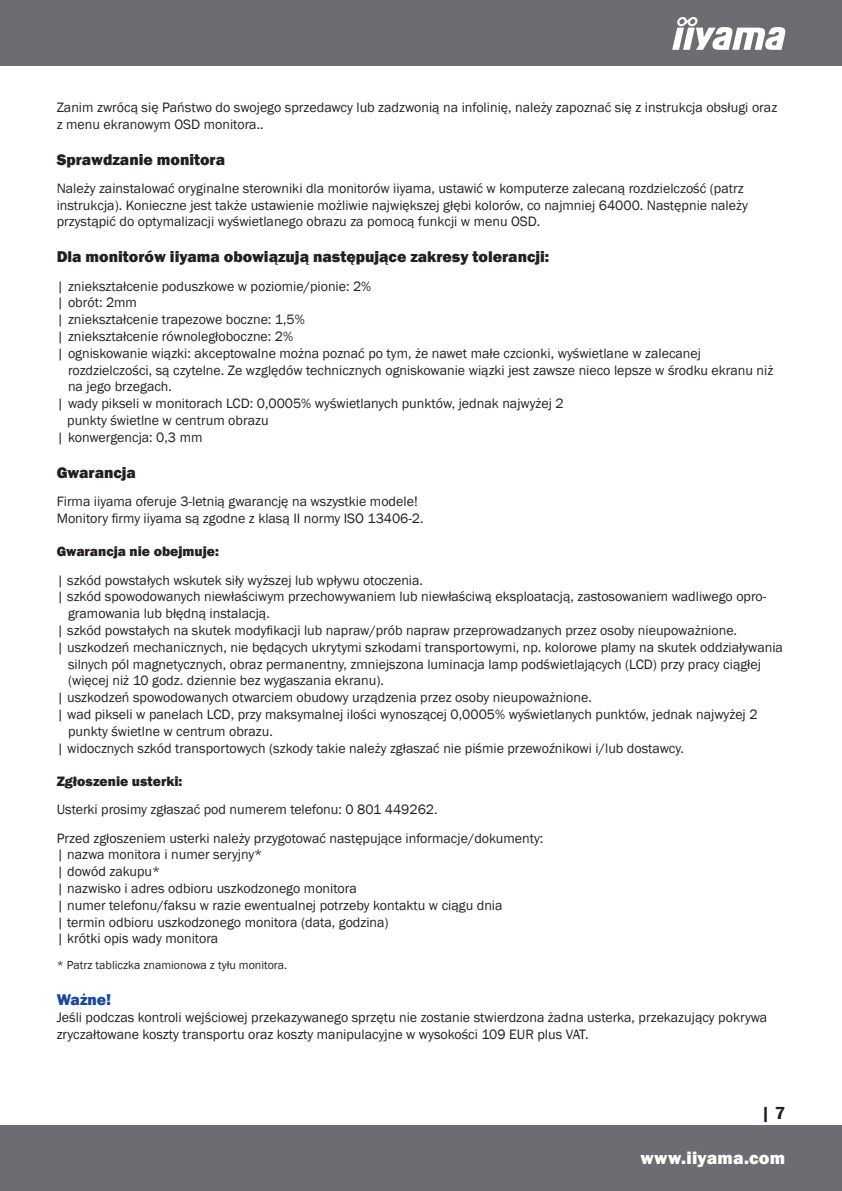
<style>
.page{position:relative;width:842px;height:1191px;background:#fff}
.page>*{position:absolute;margin:0;border:0;box-sizing:border-box;transform-origin:0 0}
.t1{font:800 18px "Franklin Gothic";letter-spacing:.015em;color:#fff}
.t2{font:600 18px "Franklin Gothic";color:#231f20}
.t3{font:800 16px "Franklin Gothic";color:#231f20}
.t4{font:800 16px "Franklin Gothic";color:#18479d}
.t5{font:14px/16.8px "Franklin Gothic";color:#231f20}
.t6{font:800 14px "Franklin Gothic";color:#231f20}
.t7{font:12px "Franklin Gothic";color:#231f20}
</style>
<div class="page">
<div style="left:0;top:1125px;width:842px;height:66px;background:#6c6d70"></div>
<div style="left:0;top:0;width:842px;height:66px;background:#6c6d70"></div>
<svg style="left:672px;top:17px;width:113px;height:33px"></svg>
<p class="t5" style="left:57px;top:99px;width:722px">Zanim zwrócą się Państwo do swojego sprzedawcy lub zadzwonią na infolinię, należy zapoznać się z instrukcja obsługi oraz z menu ekranowym OSD monitora..</p>
<p class="t3" style="left:57px;top:149px;width:170px">Sprawdzanie monitora</p>
<p class="t5" style="left:57px;top:180px;width:693px">Należy zainstalować oryginalne sterowniki dla monitorów iiyama, ustawić w komputerze zalecaną rozdzielczość (patrz instrukcja). Konieczne jest także ustawienie możliwie największej głębi kolorów, co najmniej 64000. Następnie należy przystąpić do optymalizacji wyświetlanego obrazu za pomocą funkcji w menu OSD.</p>
<p class="t3" style="left:57px;top:247px;width:494px">Dla monitorów iiyama obowiązują następujące zakresy tolerancji:</p>
<p class="t5" style="left:57px;top:278px;width:316px">| zniekształcenie poduszkowe w poziomie/pionie: 2%</p>
<p class="t5" style="left:57px;top:295px;width:82px">| obrót: 2mm</p>
<p class="t5" style="left:57px;top:311px;width:250px">| zniekształcenie trapezowe boczne: 1,5%</p>
<p class="t5" style="left:57px;top:328px;width:238px">| zniekształcenie równoległoboczne: 2%</p>
<p class="t5" style="left:57px;top:345px;width:646px">| ogniskowanie wiązki: akceptowalne można poznać po tym, że nawet małe czcionki, wyświetlane w zalecanej</p>
<p class="t5" style="left:68px;top:362px;width:707px">rozdzielczości, są czytelne. Ze względów technicznych ogniskowanie wiązki jest zawsze nieco lepsze w środku ekranu niż</p>
<p class="t5" style="left:68px;top:379px;width:105px">na jego brzegach.</p>
<p class="t5" style="left:57px;top:395px;width:509px">| wady pikseli w monitorach LCD: 0,0005% wyświetlanych punktów, jednak najwyżej 2</p>
<p class="t5" style="left:67px;top:412px;width:203px">punkty świetlne w centrum obrazu</p>
<p class="t5" style="left:57px;top:429px;width:147px">| konwergencja: 0,3 mm</p>
<p class="t3" style="left:57px;top:462px;width:81px">Gwarancja</p>
<p class="t5" style="left:57px;top:493px;width:368px">Firma iiyama oferuje 3-letnią gwarancję na wszystkie modele!<br>Monitory firmy iiyama są zgodne z klasą II normy ISO 13406-2.</p>
<p class="t6" style="left:57px;top:543px;width:164px">Gwarancja nie obejmuje:</p>
<p class="t5" style="left:57px;top:572px;width:368px">| szkód powstałych wskutek siły wyższej lub wpływu otoczenia.</p>
<p class="t5" style="left:57px;top:588px;width:711px">| szkód spowodowanych niewłaściwym przechowywaniem lub niewłaściwą eksploatacją, zastosowaniem wadliwego opro-</p>
<p class="t5" style="left:68px;top:605px;width:203px">gramowania lub błędną instalacją.</p>
<p class="t5" style="left:57px;top:622px;width:682px">| szkód powstałych na skutek modyfikacji lub napraw/prób napraw przeprowadzanych przez osoby nieupoważnione.</p>
<p class="t5" style="left:57px;top:639px;width:728px">| uszkodzeń mechanicznych, nie będących ukrytymi szkodami transportowymi, np. kolorowe plamy na skutek oddziaływania</p>
<p class="t5" style="left:68px;top:656px;width:694px">silnych pól magnetycznych, obraz permanentny, zmniejszona luminacja lamp podświetlających (LCD) przy pracy ciągłej</p>
<p class="t5" style="left:68px;top:672px;width:318px">(więcej niż 10 godz. dziennie bez wygaszania ekranu).</p>
<p class="t5" style="left:57px;top:689px;width:537px">| uszkodzeń spowodowanych otwarciem obudowy urządzenia przez osoby nieupoważnione.</p>
<p class="t5" style="left:57px;top:706px;width:702px">| wad pikseli w panelach LCD, przy maksymalnej ilości wynoszącej 0,0005% wyświetlanych punktów, jednak najwyżej 2</p>
<p class="t5" style="left:68px;top:723px;width:206px">punkty świetlne w centrum obrazu.</p>
<p class="t5" style="left:57px;top:740px;width:629px">| widocznych szkód transportowych (szkody takie należy zgłaszać nie piśmie przewoźnikowi i/lub dostawcy.</p>
<p class="t6" style="left:57px;top:772px;width:127px">Zgłoszenie usterki:</p>
<p class="t5" style="left:57px;top:796px;width:488px;line-height:28.2px">Usterki prosimy zgłaszać pod numerem telefonu: 0 801 449262.<br>Przed zgłoszeniem usterki należy przygotować następujące informacje/dokumenty:</p>
<p class="t5" style="left:57px;top:846px;width:447px">| nazwa monitora i numer seryjny*<br>| dowód zakupu*<br>| nazwisko i adres odbioru uszkodzonego monitora<br>| numer telefonu/faksu w razie ewentualnej potrzeby kontaktu w ciągu dnia | termin odbioru uszkodzonego monitora (data, godzina)<br>| krótki opis wady monitora</p>
<p class="t7" style="left:57px;top:957px;width:232px">* Patrz tabliczka znamionowa z tyłu monitora.</p>
<p class="t4" style="left:57px;top:989px;width:56px">Ważne!</p>
<p class="t5" style="left:57px;top:1009px;width:712px">Jeśli podczas kontroli wejściowej przekazywanego sprzętu nie zostanie stwierdzona żadna usterka, przekazujący pokrywa zryczałtowane koszty transportu oraz koszty manipulacyjne w wysokości 109 EUR plus VAT.</p>
<p class="t2" style="left:761px;top:1101px;width:10px">|</p>
<p class="t1" style="left:640px;top:1146px;width:146px">www.iiyama.com</p>
</div>
